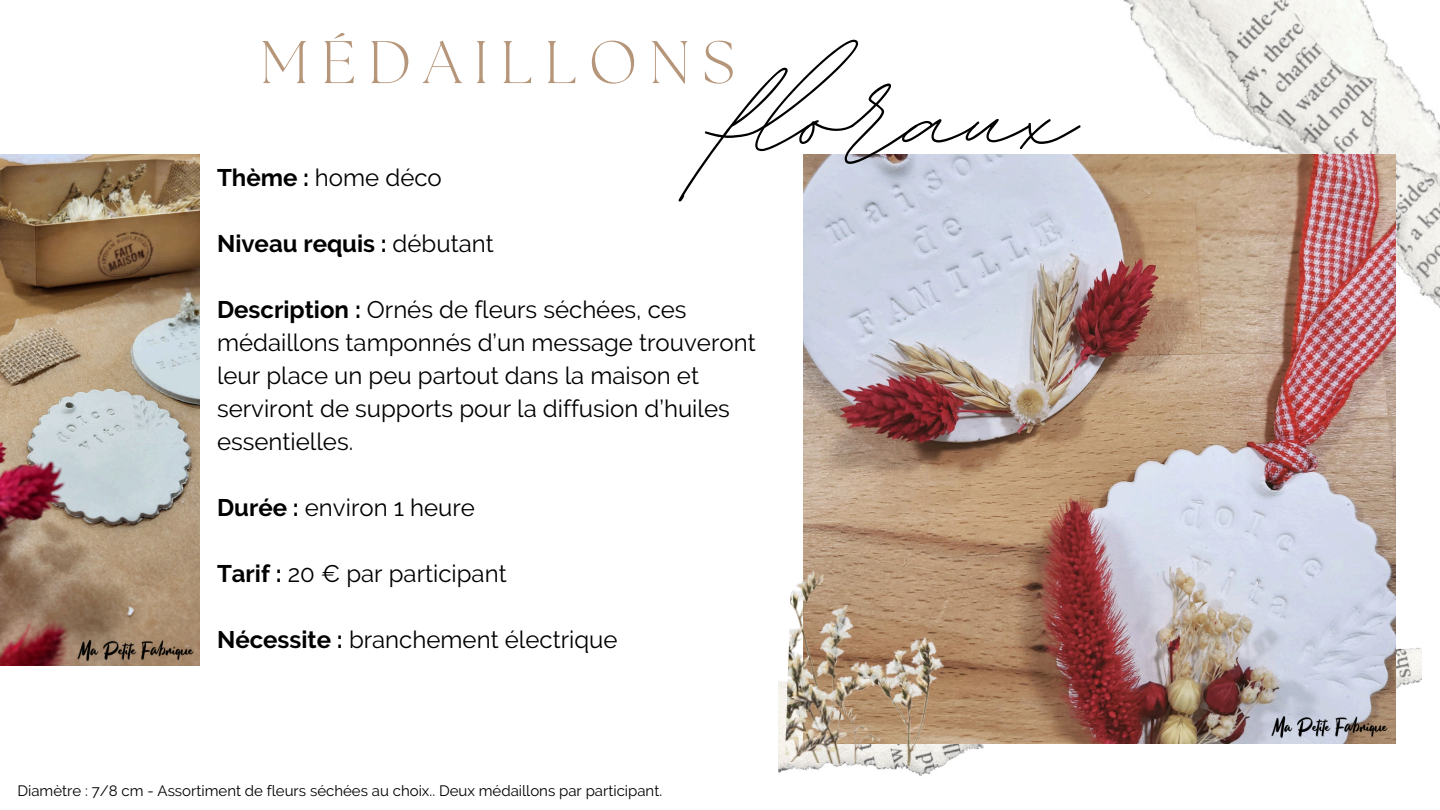
<style>
.page{position:relative;width:1440px;height:810px;background:#fff}
.page>*{position:absolute;margin:0;border:0;box-sizing:border-box;transform-origin:0 0}
.t1{font:200px "BD Script";color:#000}
.t2{font:300 60px "The Seasons";letter-spacing:.2em;color:#b6967a}
.t3{font:24px/33px "Raleway";color:#000}
.t4{font:700 24px "Raleway";color:#000}
.t5{font:15px "Raleway";color:#000}
.s1{font-weight:700}
.s2{font-weight:400}
</style>
<div class="page">
<img style="left:0;top:154px;width:199px;height:512px">
<img style="left:1123px;top:0;width:42px;height:70px">
<img style="left:778px;top:648px;width:643px;height:128px">
<img style="left:72px;top:635px;width:127px;height:31px">
<img style="left:1165px;top:0;width:275px;height:308px">
<img style="left:803px;top:154px;width:593px;height:590px">
<img style="left:1266px;top:711px;width:127px;height:31px">
<img style="left:785px;top:532px;width:232px;height:238px">
<h2 class="t2" style="left:260px;top:23px;width:477px">MÉDAILLONS</h2>
<h1 class="t1" style="left:726px;top:-44px;width:350px">floraux</h1>
<p class="t3" style="left:217px;top:161px;width:226px"><span class="s1">Thème :</span> home déco</p>
<p class="t4" style="left:217px;top:230px;width:278px">Niveau requis : <span class="s2">débutant</span></p>
<p class="t3" style="left:217px;top:293px;width:540px"><span class="s1">Description :</span> Ornés de fleurs séchées, ces médaillons tamponnés d’un message trouveront leur place un peu partout dans la maison et serviront de supports pour la diffusion d’huiles essentielles.</p>
<p class="t3" style="left:217px;top:491px;width:260px"><span class="s1">Durée :</span> environ 1 heure</p>
<p class="t3" style="left:217px;top:557px;width:291px"><span class="s1">Tarif :</span> 20 € par participant</p>
<p class="t3" style="left:217px;top:623px;width:402px"><span class="s1">Nécessite :</span> branchement électrique</p>
<p class="t5" style="left:17px;top:782px;width:646px">Diamètre : 7/8 cm - Assortiment de fleurs séchées au choix.. Deux médaillons par participant.</p>
</div>
